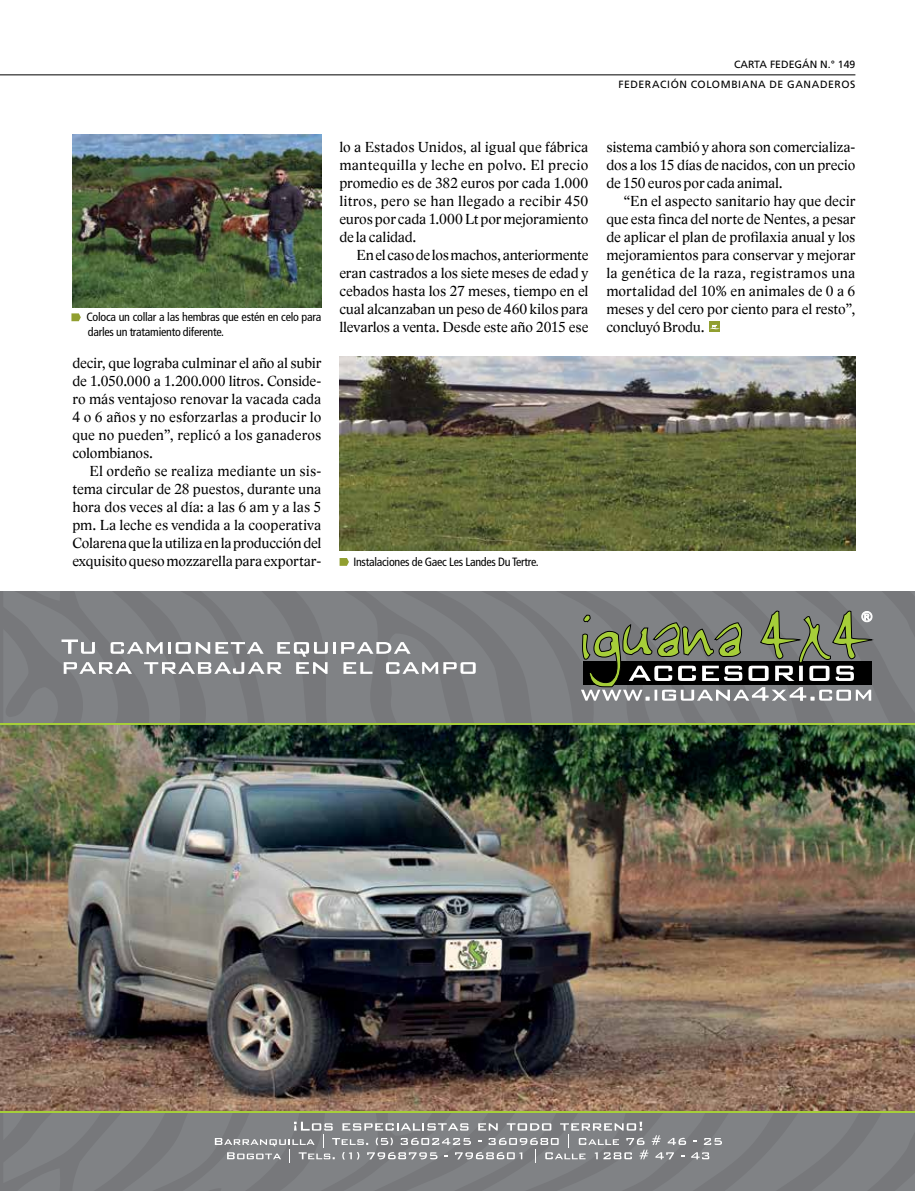
<style>
.page{position:relative;width:915px;height:1191px;background:#fff}
.page>*{position:absolute;margin:0;border:0;box-sizing:border-box;transform-origin:0 0}
.t1{font:15px/18px "Lido STF";letter-spacing:-.005em;color:#000;text-align:justify}
.t2{font:condensed 12px/15px "Frutiger LT Std";letter-spacing:-.02em;color:#000}
.t3{font:10.5px "Frutiger LT Std";letter-spacing:.05em;color:#000}
</style>
<div class="page">
<hr style="left:0;top:74px;width:855px;height:1px;background:#000">
<svg style="left:180px;top:1135px;width:35px;height:56px;background:#7d7f82"></svg>
<svg style="left:3px;top:1112px;width:177px;height:79px;background:#7d7f80"></svg>
<svg style="left:475px;top:591px;width:59px;height:132px;background:#7c7d80"></svg>
<svg style="left:883px;top:1112px;width:31px;height:79px;background:#7d7f80"></svg>
<svg style="left:534px;top:591px;width:349px;height:600px;background:#7d7f81"></svg>
<svg style="left:215px;top:1112px;width:506px;height:79px;background:#87898a"></svg>
<img style="left:0;top:725px;width:914px;height:385px">
<hr style="left:0;top:723px;width:914px;height:2px;background:#a6ce39">
<hr style="left:0;top:1110px;width:914px;height:2px;background:#a6ce39">
<svg style="left:580px;top:591px;width:334px;height:136px;background:#74786e"></svg>
<img style="left:3px;top:591px;width:472px;height:225px">
<svg style="left:71px;top:313px;width:10px;height:8px"></svg>
<svg style="left:339px;top:558px;width:10px;height:8px"></svg>
<img style="left:72px;top:134px;width:249px;height:173px">
<img style="left:339px;top:357px;width:515px;height:193px">
<div style="left:709px;top:321px;width:10px;height:11px;background:#919f30"></div>
<svg style="left:709px;top:325px;width:10px;height:5px"></svg>
<p class="t3" style="left:733px;top:58px;width:8px">CAR</p>
<p class="t3" style="left:754px;top:58px;width:23px">TA FEDEG</p>
<p class="t3" style="left:801px;top:58px;width:55px">ÁN N.° 149</p>
<p class="t3" style="left:618px;top:79px;width:238px">FEDERACIÓN COLOMBIANA DE GANADEROS</p>
<p class="t2" style="left:86px;top:310px;width:236px">Coloca un collar a las hembras que estén en celo para darles un tratamiento diferente.</p>
<p class="t1" style="left:72px;top:354px;width:250px">decir, que lograba culminar el año al subir de 1.050.000 a 1.200.000 litros. Conside&shy;ro más ventajoso renovar la vacada cada 4 o 6 años y no esforzarlas a producir lo que no pueden”, replicó a los ganaderos colombianos.</p>
<p class="t1" style="left:72px;top:462px;width:250px;text-indent:17px">El ordeño se realiza mediante un sis&shy;tema circular de 28 puestos, durante una hora dos veces al día: a las 6 am y a las 5 pm. La leche es vendida a la cooperativa Colarena que la utiliza en la producción del exquisito queso mozzarella para exportar-</p>
<p class="t1" style="left:339px;top:138px;width:250px">lo a Estados Unidos, al igual que fábrica mantequilla y leche en polvo. El precio promedio es de 382 euros por cada 1.000 litros, pero se han llegado a recibir 450 euros por cada 1.000 Lt por mejoramiento de la calidad.</p>
<p class="t1" style="left:339px;top:246px;width:250px;text-indent:17px">En el caso de los machos, anteriormente eran castrados a los siete meses de edad y cebados hasta los 27 meses, tiempo en el cual alcanzaban un peso de 460 kilos para llevarlos a venta. Desde este año 2015 ese</p>
<p class="t1" style="left:606px;top:138px;width:250px">sistema cambió y ahora son comercializa&shy;dos a los 15 días de nacidos, con un precio de 150 euros por cada animal.</p>
<p class="t1" style="left:606px;top:192px;width:250px;text-indent:17px">“En el aspecto sanitario hay que decir que esta finca del norte de Nentes, a pesar de aplicar el plan de profilaxia anual y los mejoramientos para conservar y mejorar la genética de la raza, registramos una mortalidad del 10% en animales de 0 a 6 meses y del cero por ciento para el resto”, concluyó Brodu.</p>
<p class="t2" style="left:353px;top:554px;width:187px">Instalaciones de Gaec Les Landes Du Tertre.</p>
</div>
